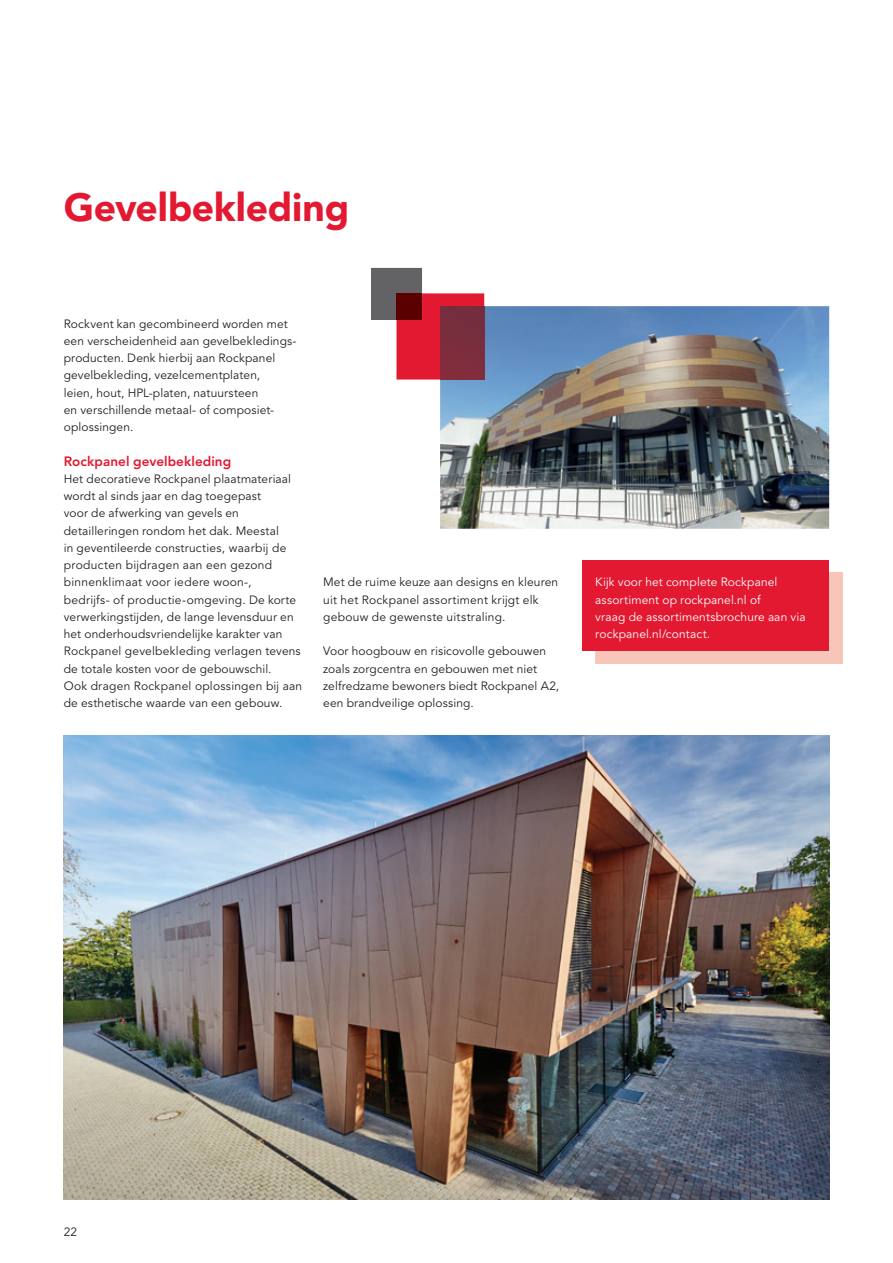
<style>
.page{position:relative;width:893px;height:1263px;background:#fff}
.page>*{position:absolute;margin:0;border:0;box-sizing:border-box;transform-origin:0 0}
.t1{font:900 39px "Avenir LT Pro";letter-spacing:-.005em;color:#e21931}
.t2{font:800 13.5px "Avenir LT Pro";letter-spacing:.005em;color:#e21931}
.t3{font:12px/17.2px "Avenir LT Pro";letter-spacing:.015em;color:#231f20}
.t4{font:12px/17.2px "Avenir LT Pro";letter-spacing:.01em;color:#fff}
</style>
<div class="page">
<img style="left:440px;top:306px;width:389px;height:223px">
<img style="left:64px;top:736px;width:765px;height:463px">
<svg style="left:371px;top:268px;width:113px;height:111px"></svg>
<img style="left:440px;top:306px;width:44px;height:73px">
<div style="left:396px;top:293px;width:26px;height:27px;background:#5b0000"></div>
<div style="left:583px;top:560px;width:246px;height:91px;background:#e21931"></div>
<h1 class="t1" style="left:64px;top:184px;width:287px">Gevelbekleding</h1>
<p class="t3" style="left:64px;top:315px;width:234px">Rockvent kan gecombineerd worden met een verscheidenheid aan gevelbekledings&shy;producten. Denk hierbij aan Rockpanel gevelbekleding, vezelcementplaten,<br>leien, hout, HPL-platen, natuursteen<br>en verschillende metaal- of composiet&shy;oplossingen.</p>
<p class="t2" style="left:64px;top:453px;width:169px">Rockpanel gevelbekleding</p>
<p class="t3" style="left:64px;top:470px;width:240px">Het decoratieve Rockpanel plaatmateriaal wordt al sinds jaar en dag toegepast<br>voor de afwerking van gevels en detailleringen rondom het dak. Meestal<br>in geventileerde constructies, waarbij de producten bijdragen aan een gezond binnenklimaat voor iedere woon-,<br>bedrijfs- of productie-omgeving. De korte verwerkingstijden, de lange levensduur en het onderhoudsvriendelijke karakter van Rockpanel gevelbekleding verlagen tevens de totale kosten voor de gebouwschil.<br>Ook dragen Rockpanel oplossingen bij aan de esthetische waarde van een gebouw.</p>
<p class="t3" style="left:323px;top:574px;width:237px">Met de ruime keuze aan designs en kleuren uit het Rockpanel assortiment krijgt elk gebouw de gewenste uitstraling.</p>
<p class="t3" style="left:323px;top:643px;width:237px">Voor hoogbouw en risicovolle gebouwen zoals zorgcentra en gebouwen met niet zelfredzame bewoners biedt Rockpanel A2, een brandveilige oplossing.</p>
<p class="t4" style="left:595px;top:574px;width:212px">Kijk voor het complete Rockpanel assortiment op rockpanel.nl of<br>vraag de assortimentsbrochure aan via rockpanel.nl/contact.</p>
<p class="t3" style="left:64px;top:1223px;width:15px">22</p>
</div>
